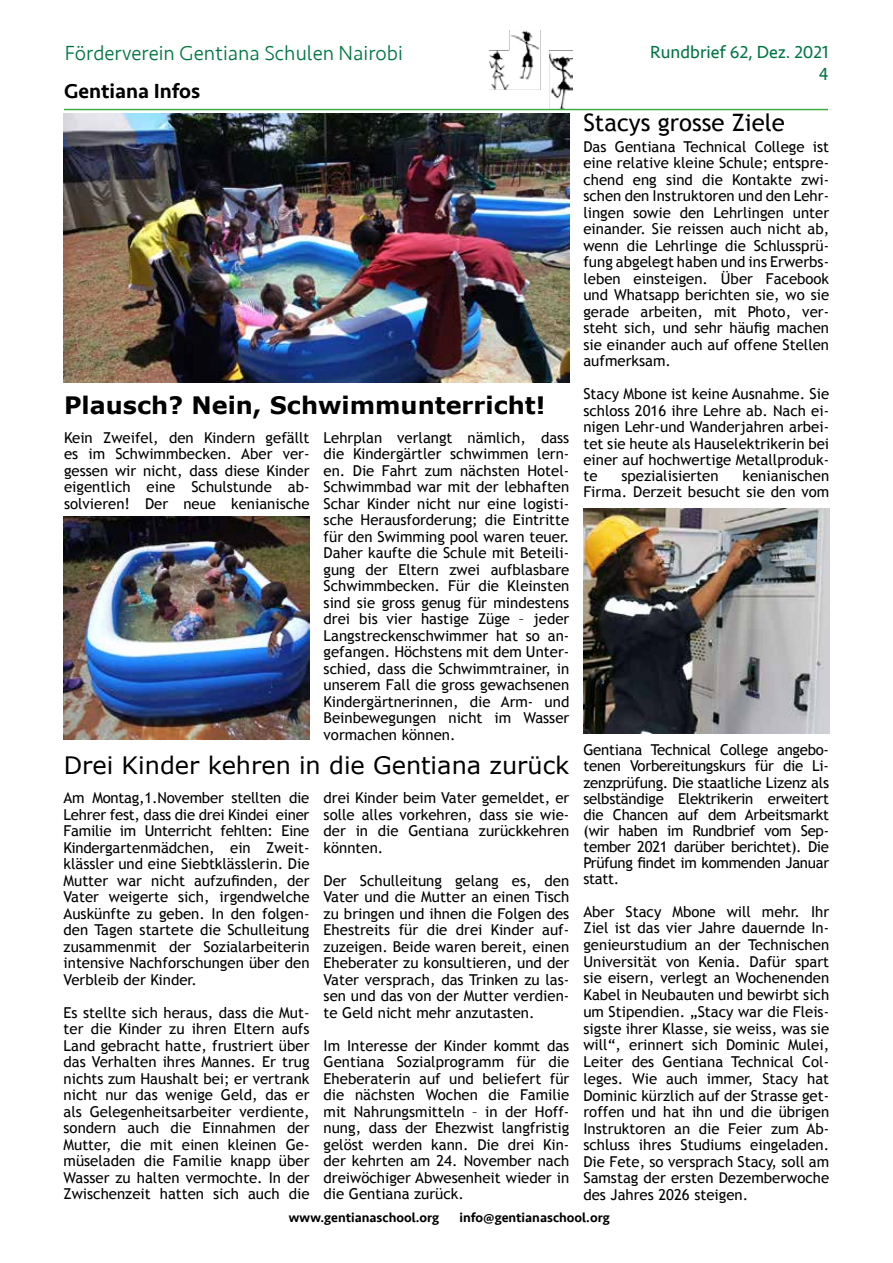
<style>
.page{position:relative;width:893px;height:1263px;background:#fff}
.page>*{position:absolute;margin:0;border:0;box-sizing:border-box;transform-origin:0 0}
.t1{font:24px "Verdana";color:#000}
.t2{font:700 24px "Verdana";color:#000}
.t3{font:24px "Trebuchet MS";color:#000}
.t4{font:300 21px "Seravek";color:#007642}
.t5{font:500 21px "Seravek";color:#000}
.t6{font:18px/21.6px "Seravek";color:#007642;text-align:right}
.t7{font:15px/16.5px "Trebuchet MS";color:#000;text-align:justify}
.t8{font:500 13.5px "Seravek";color:#000}
</style>
<div class="page">
<img style="left:489px;top:30px;width:83px;height:79px">
<hr style="left:64px;top:109px;width:764px;height:1px;background:#41ad49">
<img style="left:583px;top:508px;width:246px;height:225px">
<img style="left:64px;top:113px;width:505px;height:269px">
<img style="left:64px;top:517px;width:246px;height:222px">
<h2 class="t4" style="left:65px;top:41px;width:340px">Förderverein Gentiana Schulen Nairobi</h2>
<h2 class="t5" style="left:64px;top:78px;width:138px">Gentiana Infos</h2>
<h1 class="t2" style="left:64px;top:388px;width:483px">Plausch? Nein, Schwimmunterricht!</h1>
<p class="t7" style="left:64px;top:429px;width:247px">Kein Zweifel, den Kindern gefällt es im Schwimmbecken. Aber ver&shy;gessen wir nicht, dass diese Kinder eigentlich eine Schulstunde ab&shy;solvieren! Der neue kenianische</p>
<p class="t7" style="left:324px;top:429px;width:247px">Lehrplan verlangt nämlich, dass die Kindergärtler schwimmen lern&shy;en. Die Fahrt zum nächsten Hotel-Schwimmbad war mit der lebhaften Schar Kinder nicht nur eine logisti&shy;sche Herausforderung; die Eintritte für den Swimming pool waren teuer.<br>Daher kaufte die Schule mit Beteili&shy;gung der Eltern zwei aufblasbare Schwimmbecken. Für die Kleinsten sind sie gross genug für mindestens drei bis vier hastige Züge – jeder Langstreckenschwimmer hat so an&shy;gefangen. Höchstens mit dem Unter&shy;schied, dass die Schwimmtrainer, in unserem Fall die gross gewachsenen Kindergärtnerinnen, die Arm- und Beinbewegungen nicht im Wasser vormachen können.</p>
<h1 class="t1" style="left:64px;top:749px;width:507px">Drei Kinder kehren in die Gentiana zurück</h1>
<p class="t7" style="left:64px;top:790px;width:247px">Am Montag,1.November stellten die Lehrer fest, dass die drei Kindei einer Familie im Unterricht fehlten: Eine Kindergartenmädchen, ein Zweit&shy;klässler und eine Siebtklässlerin. Die Mutter war nicht aufzufinden, der Vater weigerte sich, irgendwelche Auskünfte zu geben. In den folgen&shy;den Tagen startete die Schulleitung zusammenmit der Sozialarbeiterin intensive Nachforschungen über den Verbleib der Kinder.</p>
<p class="t7" style="left:64px;top:1004px;width:247px">Es stellte sich heraus, dass die Mut&shy;ter die Kinder zu ihren Eltern aufs Land gebracht hatte, frustriert über das Verhalten ihres Mannes. Er trug nichts zum Haushalt bei; er vertrank nicht nur das wenige Geld, das er als Gelegenheitsarbeiter verdiente, sondern auch die Einnahmen der Mutter, die mit einen kleinen Ge&shy;müseladen die Familie knapp über Wasser zu halten vermochte. In der Zwischenzeit hatten sich auch die</p>
<p class="t7" style="left:324px;top:790px;width:247px">drei Kinder beim Vater gemeldet, er solle alles vorkehren, dass sie wie&shy;der in die Gentiana zurückkehren könnten.</p>
<p class="t7" style="left:324px;top:872px;width:247px">Der Schulleitung gelang es, den Vater und die Mutter an einen Tisch zu bringen und ihnen die Folgen des Ehestreits für die drei Kinder auf&shy;zuzeigen. Beide waren bereit, einen Eheberater zu konsultieren, und der Vater versprach, das Trinken zu las&shy;sen und das von der Mutter verdien&shy;te Geld nicht mehr anzutasten.</p>
<p class="t7" style="left:324px;top:1037px;width:247px">Im Interesse der Kinder kommt das Gentiana Sozialprogramm für die Eheberaterin auf und beliefert für die nächsten Wochen die Familie mit Nahrungsmitteln – in der Hoff&shy;nung, dass der Ehezwist langfristig gelöst werden kann. Die drei Kin&shy;der kehrten am 24. November nach dreiwöchiger Abwesenheit wieder in die Gentiana zurück.</p>
<p class="t6" style="left:650px;top:41px;width:180px">Rundbrief 62, Dez. 2021<br>4</p>
<h1 class="t3" style="left:583px;top:108px;width:203px">Stacys grosse Ziele</h1>
<p class="t7" style="left:583px;top:138px;width:247px">Das Gentiana Technical College ist eine relative kleine Schule; entspre&shy;chend eng sind die Kontakte zwi&shy;schen den Instruktoren und den Lehr&shy;lingen sowie den Lehrlingen unter einander. Sie reissen auch nicht ab, wenn die Lehrlinge die Schlussprü&shy;fung abgelegt haben und ins Erwerbs&shy;leben einsteigen. Über Facebook und Whatsapp berichten sie, wo sie gerade arbeiten, mit Photo, ver&shy;steht sich, und sehr häufig machen sie einander auch auf offene Stellen aufmerksam.</p>
<p class="t7" style="left:583px;top:386px;width:247px">Stacy Mbone ist keine Ausnahme. Sie schloss 2016 ihre Lehre ab. Nach ei&shy;nigen Lehr-und Wanderjahren arbei&shy;tet sie heute als Hauselektrikerin bei einer auf hochwertige Metallproduk&shy;te</p>
<p class="t7" style="left:583px;top:468px;width:247px;text-align:right">kenianischen<br>Firma. Derzeit besucht sie den vom</p>
<p class="t7" style="left:621px;top:468px;width:99px">spezialisierten</p>
<p class="t7" style="left:583px;top:742px;width:247px">Gentiana Technical College angebo&shy;tenen Vorbereitungskurs für die Li&shy;zenzprüfung. Die staatliche Lizenz als selbständige Elektrikerin erweitert die Chancen auf dem Arbeitsmarkt (wir haben im Rundbrief vom Sep&shy;tember 2021 darüber berichtet). Die Prüfung findet im kommenden Januar statt.</p>
<p class="t7" style="left:583px;top:903px;width:247px">Aber Stacy Mbone will mehr. Ihr Ziel ist das vier Jahre dauernde In&shy;genieurstudium an der Technischen Universität von Kenia. Dafür spart sie eisern, verlegt an Wochenenden Kabel in Neubauten und bewirbt sich um Stipendien. „Stacy war die Fleis&shy;sigste ihrer Klasse, sie weiss, was sie will“, erinnert sich Dominic Mulei, Leiter des Gentiana Technical Col&shy;leges. Wie auch immer, Stacy hat Dominic kürzlich auf der Strasse get&shy;roffen und hat ihn und die übrigen Instruktoren an die Feier zum Ab&shy;schluss ihres Studiums eingeladen.<br>Die Fete, so versprach Stacy, soll am Samstag der ersten Dezemberwoche des Jahres 2026 steigen.</p>
<p class="t8" style="left:289px;top:1209px;width:152px">www.gentianaschool.org</p>
<p class="t8" style="left:460px;top:1209px;width:152px">info@gentianaschool.org</p>
</div>
